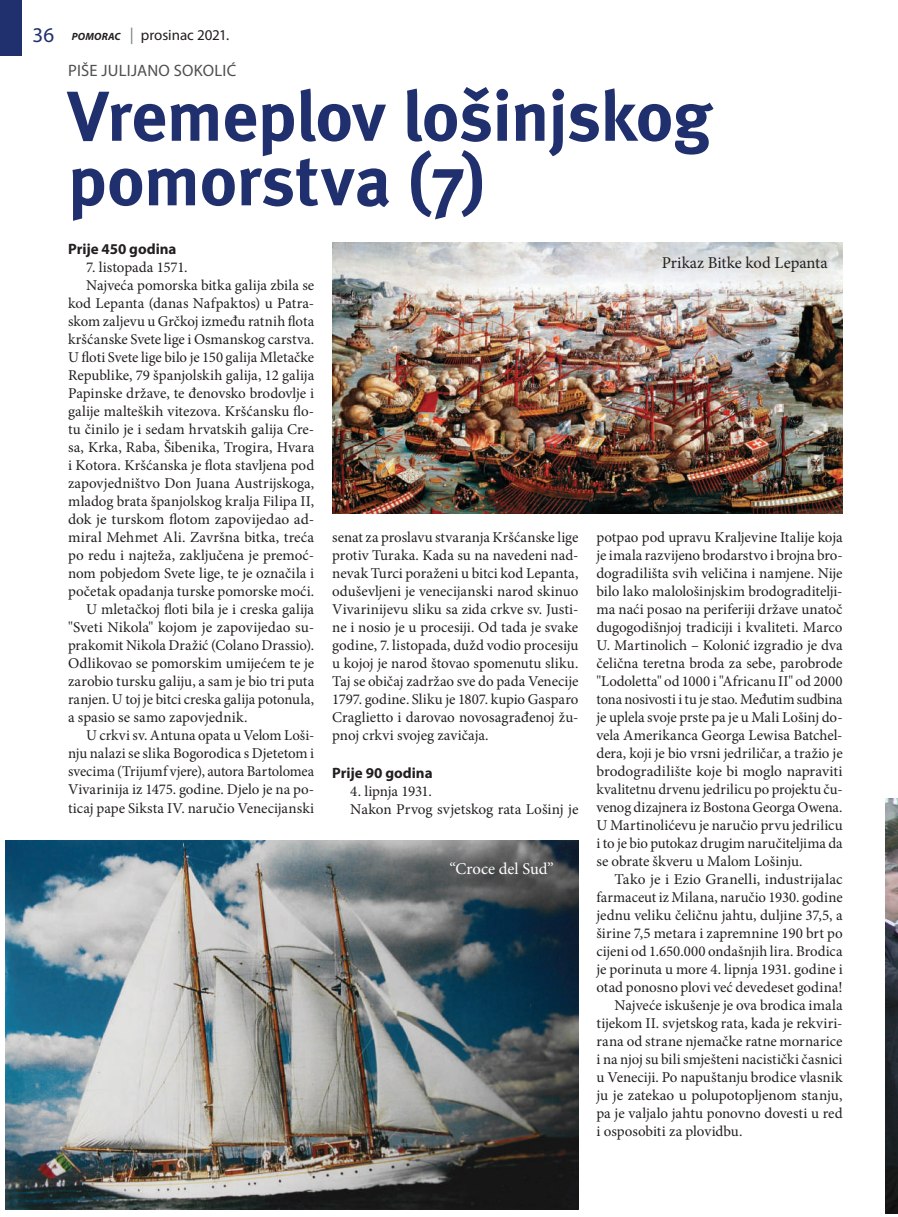
<style>
.page{position:relative;width:898px;height:1217px;background:#fff}
.page>*{position:absolute;margin:0;border:0;box-sizing:border-box;transform-origin:0 0}
.t1{font:70.5px/64.5px "Meta Bold CE";letter-spacing:-.005em;color:#202f6d}
.t2{font:16.5px "Minion Pro";color:#231f20}
.t3{font:16.5px "Myriad Pro";letter-spacing:.015em;color:#4e4f50}
.t4{font:16.5px "Minion Pro";color:#fff}
.t5{font:15px/18px "Minion Pro";color:#231f20;text-align:justify}
.t6{font:700 15px "Myriad Pro";color:#231f20}
.t7{font:15px "Myriad Pro";letter-spacing:-.005em;color:#231f20}
.s1{font-size:21px;color:#202f6d}
.s2{font-weight:700;font-style:italic;font-size:10.5px}
.s3{font-size:16.5px;color:#7a7c7f}
</style>
<div class="page">
<div style="left:0;top:0;width:22px;height:56px;background:#202f6d"></div>
<img style="left:5px;top:840px;width:573px;height:369px">
<img style="left:332px;top:243px;width:510px;height:270px">
<img style="left:885px;top:798px;width:12px;height:414px">
<p class="t7" style="left:33px;top:25px;width:198px"><span class="s1">36</span> <span class="s2">POMORAC</span> <span class="s3">|</span> prosinac 2021.</p>
<p class="t3" style="left:68px;top:60px;width:169px">PIŠE JULIJANO SOKOLIĆ</p>
<h1 class="t1" style="left:68px;top:84px;width:645px">Vremeplov lošinjskog pomorstva (7)</h1>
<p class="t6" style="left:68px;top:239px;width:110px">Prije 450 godina</p>
<p class="t5" style="left:86px;top:258px;width:103px">7. listopada 1571.</p>
<p class="t5" style="left:86px;top:276px;width:229px">Najveća pomorska bitka galija zbila se</p>
<p class="t5" style="left:68px;top:294px;width:247px">kod Lepanta (danas Nafpaktos) u Patra-</p>
<p class="t5" style="left:68px;top:312px;width:247px">skom zaljevu u Grčkoj između ratnih flota</p>
<p class="t5" style="left:68px;top:330px;width:247px">kršćanske Svete lige i Osmanskog carstva.</p>
<p class="t5" style="left:68px;top:348px;width:247px">U floti Svete lige bilo je 150 galija Mletačke</p>
<p class="t5" style="left:68px;top:366px;width:247px">Republike, 79 španjolskih galija, 12 galija</p>
<p class="t5" style="left:68px;top:384px;width:247px">Papinske države, te đenovsko brodovlje i</p>
<p class="t5" style="left:68px;top:402px;width:247px">galije malteških vitezova. Kršćansku flo-</p>
<p class="t5" style="left:68px;top:420px;width:247px">tu činilo je i sedam hrvatskih galija Cre-</p>
<p class="t5" style="left:68px;top:438px;width:247px">sa, Krka, Raba, Šibenika, Trogira, Hvara</p>
<p class="t5" style="left:68px;top:456px;width:247px">i Kotora. Kršćanska je flota stavljena pod</p>
<p class="t5" style="left:68px;top:474px;width:247px">zapovjedništvo Don Juana Austrijskoga,</p>
<p class="t5" style="left:68px;top:492px;width:247px">mladog brata španjolskog kralja Filipa II,</p>
<p class="t5" style="left:68px;top:510px;width:247px">dok je turskom flotom zapovijedao ad-</p>
<p class="t5" style="left:68px;top:528px;width:247px">miral Mehmet Ali. Završna bitka, treća</p>
<p class="t5" style="left:68px;top:546px;width:247px">po redu i najteža, zaključena je premoć-</p>
<p class="t5" style="left:68px;top:564px;width:247px">nom pobjedom Svete lige, te je označila i</p>
<p class="t5" style="left:68px;top:582px;width:247px">početak opadanja turske pomorske moći.</p>
<p class="t5" style="left:86px;top:600px;width:229px">U mletačkoj floti bila je i creska galija</p>
<p class="t5" style="left:68px;top:618px;width:247px">"Sveti Nikola" kojom je zapovijedao su-</p>
<p class="t5" style="left:68px;top:636px;width:247px">prakomit Nikola Dražić (Colano Drassio).</p>
<p class="t5" style="left:68px;top:654px;width:247px">Odlikovao se pomorskim umijećem te je</p>
<p class="t5" style="left:68px;top:672px;width:247px">zarobio tursku galiju, a sam je bio tri puta</p>
<p class="t5" style="left:68px;top:690px;width:247px">ranjen. U toj je bitci creska galija potonula,</p>
<p class="t5" style="left:68px;top:708px;width:181px">a spasio se samo zapovjednik.</p>
<p class="t5" style="left:86px;top:726px;width:229px">U crkvi sv. Antuna opata u Velom Loši-</p>
<p class="t5" style="left:68px;top:744px;width:247px">nju nalazi se slika Bogorodica s Djetetom i</p>
<p class="t5" style="left:68px;top:762px;width:247px">svecima (Trijumf vjere), autora Bartolomea</p>
<p class="t5" style="left:68px;top:780px;width:247px">Vivarinija iz 1475. godine. Djelo je na po-</p>
<p class="t5" style="left:68px;top:798px;width:247px">ticaj pape Siksta IV. naručio Venecijanski</p>
<p class="t2" style="left:661px;top:252px;width:167px">Prikaz Bitke kod Lepanta</p>
<p class="t5" style="left:332px;top:528px;width:247px">senat za proslavu stvaranja Kršćanske lige protiv Turaka. Kada su na navedeni nad&shy;nevak Turci poraženi u bitci kod Lepanta, oduševljeni je venecijanski narod skinuo Vivarinijevu sliku sa zida crkve sv. Justi&shy;ne i nosio je u procesiji. Od tada je svake godine, 7. listopada, dužd vodio procesiju u kojoj je narod štovao spomenutu sliku.<br>Taj se običaj zadržao sve do pada Venecije 1797. godine. Sliku je 1807. kupio Gasparo Craglietto i darovao novosagrađenoj žu&shy;pnoj crkvi svojeg zavičaja.</p>
<p class="t6" style="left:332px;top:762px;width:102px">Prije 90 godina</p>
<p class="t5" style="left:350px;top:781px;width:229px">4. lipnja 1931.<br>Nakon Prvog svjetskog rata Lošinj je</p>
<p class="t4" style="left:449px;top:857px;width:105px">“Croce del Sud”</p>
<p class="t5" style="left:596px;top:528px;width:248px">potpao pod upravu Kraljevine Italije koja je imala razvijeno brodarstvo i brojna bro&shy;dogradilišta svih veličina i namjene. Nije bilo lako malološinjskim brodograditelji&shy;ma naći posao na periferiji države unatoč dugogodišnjoj tradiciji i kvaliteti. Marco U. Martinolich – Kolonić izgradio je dva čelična teretna broda za sebe, parobrode "Lodoletta" od 1000 i "Africanu II" od 2000 tona nosivosti i tu je stao. Međutim sudbina je uplela svoje prste pa je u Mali Lošinj do&shy;vela Amerikanca Georga Lewisa Batchel&shy;dera, koji je bio vrsni jedriličar, a tražio je brodogradilište koje bi moglo napraviti kvalitetnu drvenu jedrilicu po projektu ču&shy;venog dizajnera iz Bostona Georga Owena.<br>U Martinolićevu je naručio prvu jedrilicu i to je bio putokaz drugim naručiteljima da se obrate škveru u Malom Lošinju.</p>
<p class="t5" style="left:614px;top:870px;width:229px">Tako je i Ezio Granelli, industrijalac</p>
<p class="t5" style="left:596px;top:888px;width:247px">farmaceut iz Milana, naručio 1930. godine</p>
<p class="t5" style="left:596px;top:906px;width:247px">jednu veliku čeličnu jahtu, duljine 37,5, a</p>
<p class="t5" style="left:596px;top:924px;width:248px">širine 7,5 metara i zapremnine 190 brt po</p>
<p class="t5" style="left:596px;top:942px;width:247px">cijeni od 1.650.000 ondašnjih lira. Brodica</p>
<p class="t5" style="left:596px;top:960px;width:248px">je porinuta u more 4. lipnja 1931. godine i</p>
<p class="t5" style="left:596px;top:978px;width:247px">otad ponosno plovi već devedeset godina!</p>
<p class="t5" style="left:614px;top:996px;width:229px">Najveće iskušenje je ova brodica imala</p>
<p class="t5" style="left:596px;top:1014px;width:247px">tijekom II. svjetskog rata, kada je rekviri-</p>
<p class="t5" style="left:596px;top:1032px;width:247px">rana od strane njemačke ratne mornarice</p>
<p class="t5" style="left:596px;top:1050px;width:247px">i na njoj su bili smješteni nacistički časnici</p>
<p class="t5" style="left:596px;top:1068px;width:247px">u Veneciji. Po napuštanju brodice vlasnik</p>
<p class="t5" style="left:596px;top:1086px;width:247px">ju je zatekao u polupotopljenom stanju,</p>
<p class="t5" style="left:596px;top:1104px;width:247px">pa je valjalo jahtu ponovno dovesti u red</p>
<p class="t5" style="left:596px;top:1122px;width:147px">i osposobiti za plovidbu.</p>
</div>
